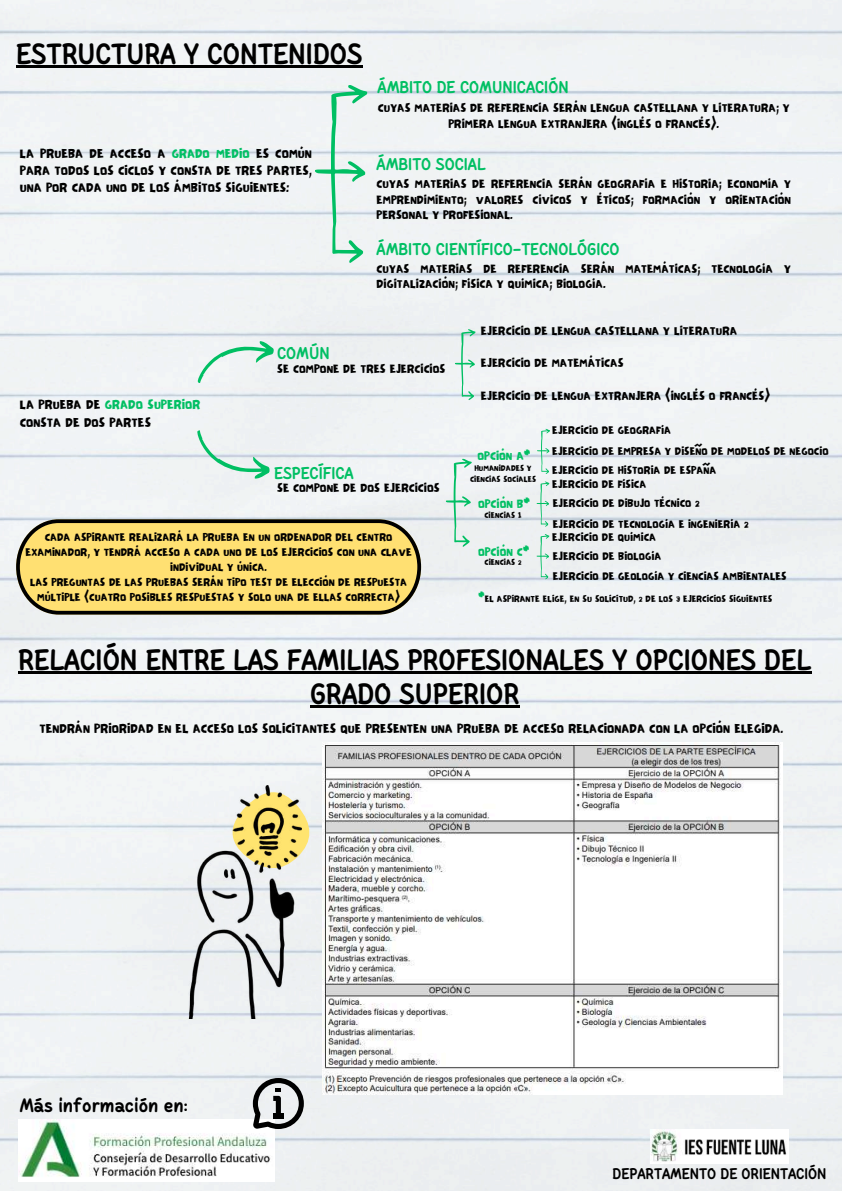
<style>
.page{position:relative;width:842px;height:1191px;background:#fff}
.page>*{position:absolute;margin:0;border:0;box-sizing:border-box;transform-origin:0 0}
.t1{font:700 29.3px/33.8px "Cakerolli";color:#000;text-align:center}
.t2{font:700 19.3px "Cakerolli";color:#000}
.t3{font:700 17px "Cakerolli";color:#00bf63}
.t4{font:700 15.4px "Cakerolli";color:#000}
.t5{font:14px/17.2px "NF PAGKAKI Regular";color:#000}
.t6{font:13px/15.8px "NF PAGKAKI Regular";color:#000;text-align:center}
.t7{font:13px "NF PAGKAKI Regular";color:#00bf63}
.t8{font:12px/15px "NF PAGKAKI Regular";color:#000}
.t9{font:10px "NF PAGKAKI Regular";color:#000}
.t10{font:9px/11.2px "NF PAGKAKI Regular";color:#000;text-align:center}
.s1{color:#00bf63}
.s2{font-size:13px;color:#00bf63}
</style>
<div class="page">
<div style="left:0;top:0;width:842px;height:1190px;background:#f0f3f3"></div>
<img style="left:19px;top:1119px;width:256px;height:61px">
<svg style="left:253px;top:1077px;width:51px;height:51px;background:#959798"></svg>
<img style="left:650px;top:1129px;width:139px;height:33px">
<svg style="left:312px;top:84px;width:56px;height:179px"></svg>
<svg style="left:191px;top:335px;width:86px;height:48px"></svg>
<svg style="left:188px;top:429px;width:86px;height:56px"></svg>
<svg style="left:454px;top:329px;width:22px;height:71px"></svg>
<svg style="left:16px;top:519px;width:405px;height:95px;background:#e9ce6e"></svg>
<svg style="left:444px;top:458px;width:28px;height:89px"></svg>
<svg style="left:536px;top:428px;width:14px;height:46px"></svg>
<svg style="left:536px;top:481px;width:14px;height:46px"></svg>
<svg style="left:536px;top:533px;width:14px;height:46px"></svg>
<svg style="left:301px;top:787px;width:12px;height:84px"></svg>
<img style="left:188px;top:785px;width:113px;height:233px">
<img style="left:322px;top:742px;width:461px;height:352px">
<hr style="left:16px;top:65px;width:346px;height:2px;background:#000">
<hr style="left:18px;top:671px;width:793px;height:2px;background:#000">
<hr style="left:310px;top:705px;width:209px;height:2px;background:#000">
<h1 class="t1" style="left:16px;top:39px;width:348px">ESTRUCTURA Y CONTENIDOS</h1>
<p class="t5" style="left:20px;top:144px;width:293px;text-align:justify">LA PRUEBA DE ACCESO A <span class="s1">GRADO MEDIO</span> ES COMÚN PARA TODOS LOS CICLOS Y CONSTA DE TRES PARTES, UNA POR CADA UNO DE LOS ÁMBITOS SIGUIENTES:</p>
<h3 class="t3" style="left:378px;top:80px;width:192px">ÁMBITO DE COMUNICACIÓN</h3>
<p class="t6" style="left:378px;top:99px;width:413px">CUYAS MATERIAS DE REFERENCIA SERÁN LENGUA CASTELLANA Y LITERATURA; Y<br>PRIMERA LENGUA EXTRANJERA (INGLÉS O FRANCÉS).</p>
<h3 class="t3" style="left:377px;top:157px;width:110px">ÁMBITO SOCIAL</h3>
<p class="t6" style="left:377px;top:175px;width:416px;text-align:justify">CUYAS MATERIAS DE REFERENCIA SERÁN GEOGRAFÍA E HISTORIA; ECONOMÍA Y EMPRENDIMIENTO; VALORES CÍVICOS Y ÉTICOS; FORMACIÓN Y ORIENTACIÓN PERSONAL Y PROFESIONAL.</p>
<h3 class="t3" style="left:377px;top:242px;width:244px">ÁMBITO CIENTÍFICO-TECNOLÓGICO</h3>
<p class="t6" style="left:377px;top:260px;width:416px;text-align:left">CUYAS MATERIAS DE REFERENCIA SERÁN MATEMÁTICAS; TECNOLOGÍA Y<br>DIGITALIZACIÓN; FÍSICA Y QUÍMICA; BIOLOGÍA.</p>
<h3 class="t3" style="left:277px;top:346px;width:54px">COMÚN</h3>
<p class="t5" style="left:20px;top:396px;width:182px">LA PRUEBA DE <span class="s1">GRADO SUPERIOR<br></span>CONSTA DE DOS PARTES</p>
<p class="t6" style="left:277px;top:360px;width:170px">SE COMPONE DE TRES EJERCICIOS</p>
<h3 class="t3" style="left:274px;top:466px;width:81px">ESPECÍFICA</h3>
<p class="t6" style="left:277px;top:479px;width:164px">SE COMPONE DE DOS EJERCICIOS</p>
<p class="t8" style="left:25px;top:529px;width:388px;text-align:center">CADA ASPIRANTE REALIZARÁ LA PRUEBA EN UN ORDENADOR DEL CENTRO EXAMINADOR, Y TENDRÁ ACCESO A CADA UNO DE LOS EJERCICIOS CON UNA CLAVE INDIVIDUAL Y ÚNICA.<br>LAS PREGUNTAS DE LAS PRUEBAS SERÁN TIPO TEST DE ELECCIÓN DE RESPUESTA MÚLTIPLE (CUATRO POSIBLES RESPUESTAS Y SOLO UNA DE ELLAS CORRECTA)</p>
<p class="t6" style="left:481px;top:323px;width:258px">EJERCICIO DE LENGUA CASTELLANA Y LITERATURA</p>
<p class="t6" style="left:481px;top:355px;width:144px">EJERCICIO DE MATEMÁTICAS</p>
<p class="t6" style="left:481px;top:387px;width:291px">EJERCICIO DE LENGUA EXTRANJERA (INGLÉS O FRANCÉS)</p>
<p class="t7" style="left:478px;top:448px;width:54px">OPCIÓN A*</p>
<p class="t10" style="left:470px;top:462px;width:68px">HUMANIDADES Y<br>CIENCIAS SOCIALES</p>
<p class="t10" style="left:484px;top:509px;width:39px">CIENCIAS 1</p>
<p class="t10" style="left:485px;top:556px;width:38px">CIENCIAS 2</p>
<p class="t7" style="left:478px;top:496px;width:54px">OPCIÓN B*</p>
<p class="t7" style="left:478px;top:544px;width:53px">OPCIÓN C*</p>
<p class="t8" style="left:552px;top:419px;width:278px;line-height:21px">EJERCICIO DE GEOGRAFÍA<br>EJERCICIO DE EMPRESA Y DISEÑO DE MODELOS DE NEGOCIO</p>
<p class="t8" style="left:552px;top:463px;width:165px;line-height:13.9px">EJERCICIO DE HISTORIA DE ESPAÑA<br>EJERCICIO DE FÍSICA</p>
<p class="t8" style="left:553px;top:492px;width:197px;line-height:21.2px">EJERCICIO DE DIBUJO TÉCNICO 2<br>EJERCICIO DE TECNOLOGÍA E INGENIERÍA 2</p>
<p class="t8" style="left:552px;top:527px;width:111px;line-height:18.9px">EJERCICIO DE QUÍMICA<br>EJERCICIO DE BIOLOGÍA</p>
<p class="t8" style="left:553px;top:568px;width:235px">EJERCICIO DE GEOLOGÍA Y CIENCIAS AMBIENTALES</p>
<p class="t9" style="left:478px;top:593px;width:296px"><span class="s2">*</span>EL ASPIRANTE ELIGE, EN SU SOLICITUD, 2 DE LOS 3 EJERCICIOS SIGUIENTES</p>
<h1 class="t1" style="left:18px;top:645px;width:794px">RELACIÓN ENTRE LAS FAMILIAS PROFESIONALES Y OPCIONES DEL<br>GRADO SUPERIOR</h1>
<p class="t5" style="left:39px;top:719px;width:745px">TENDRÁN PRIORIDAD EN EL ACCESO LOS SOLICITANTES QUE PRESENTEN UNA PRUEBA DE ACCESO RELACIONADA CON LA OPCIÓN ELEGIDA.</p>
<h2 class="t2" style="left:19px;top:1097px;width:170px">Más información en:</h2>
<p class="t4" style="left:613px;top:1166px;width:215px">DEPARTAMENTO DE ORIENTACIÓN</p>
</div>
